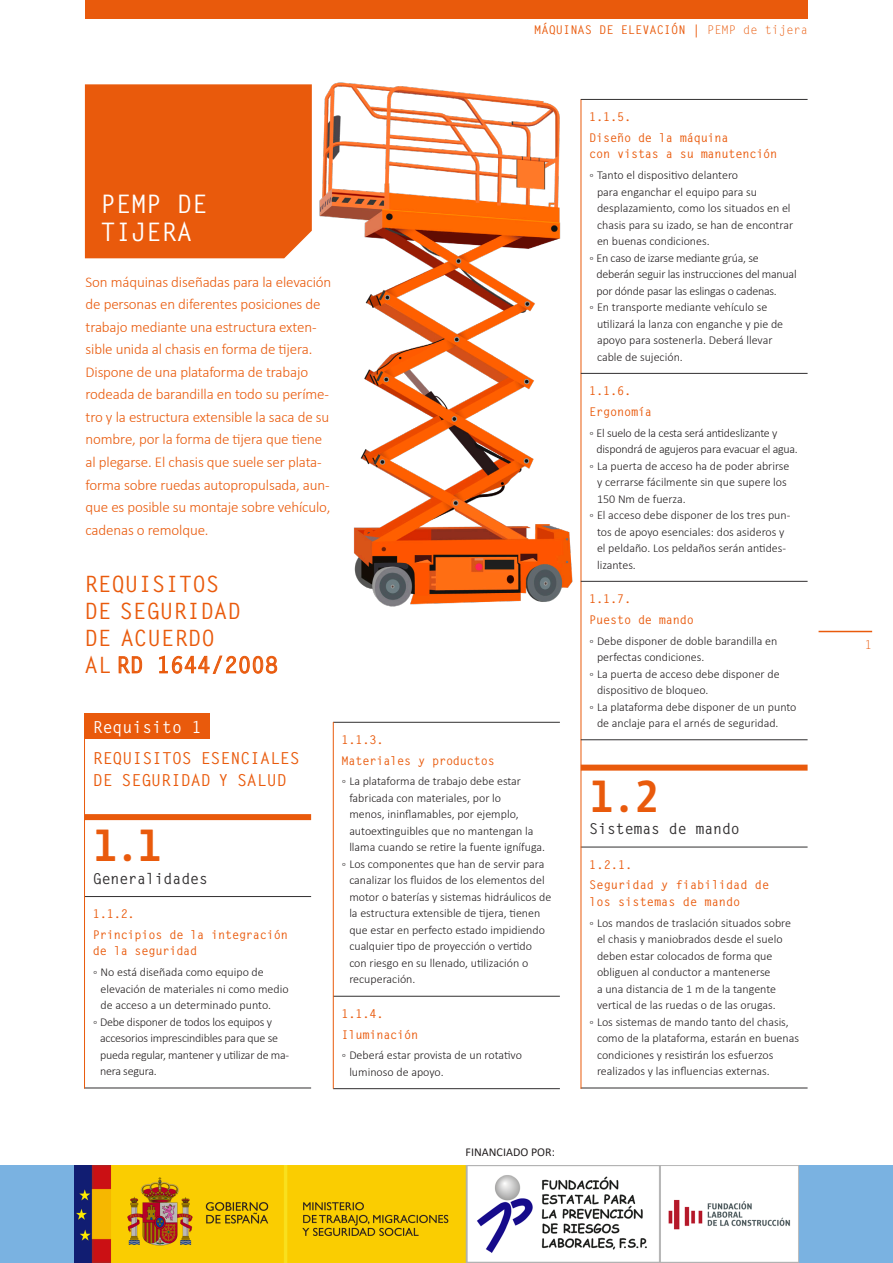
<style>
.page{position:relative;width:893px;height:1263px;background:#fff}
.page>*{position:absolute;margin:0;border:0;box-sizing:border-box;transform-origin:0 0}
.List_Paragraph{font:600 43.5px "Botanika Mono";color:#e95a0c}
.List_Paragraph-2{font:700 25.5px/28.5px "Letter Gothic Std";color:#fff}
.List_Paragraph-3{font:700 22.5px/27px "Letter Gothic Std";color:#e95a0c}
.List_Paragraph-4{font:700 16.5px/22.5px "Letter Gothic Std";color:#e95a0c}
.List_Paragraph-5{font:700 16.5px "Letter Gothic Std";color:#fff}
.t1{font:300 15px/22.5px "Calibri";letter-spacing:-.01em;color:#e95a0c}
.List_Paragraph-6{font:700 15px "Letter Gothic Std";letter-spacing:-.01em;color:#312f30}
.t2{font:300 12px/16.5px "Calibri";color:#231f20}
.t3{font:300 12px/16.5px "Calibri";letter-spacing:-.02em;color:#231f20}
.t4{font:700 12px/16.5px "Letter Gothic Std";letter-spacing:-.02em;color:#e95a0c}
.t5{font:700 12px/16.5px "Letter Gothic Std";color:#e95a0c}
.t6{font:12px "Calibri";color:#231f20}
.t7{font:12px "Letter Gothic Std";color:#e95a0c}
.s1{font-weight:400}
</style>
<div class="page">
<hr style="left:819px;top:631px;width:53px;height:1px;background:#e95a0c">
<div style="left:85px;top:0;width:723px;height:19px;background:#e95a0c"></div>
<div style="left:85px;top:84px;width:224px;height:174px;background:#e95a0c"></div>
<div style="left:84px;top:814px;width:227px;height:6px;background:#e95a0c"></div>
<hr style="left:84px;top:896px;width:227px;height:1px;background:#312f30">
<hr style="left:84px;top:1088px;width:227px;height:1px;background:#312f30">
<hr style="left:333px;top:722px;width:227px;height:1px;background:#312f30">
<hr style="left:333px;top:996px;width:227px;height:1px;background:#312f30">
<hr style="left:333px;top:1088px;width:227px;height:1px;background:#312f30">
<hr style="left:581px;top:847px;width:227px;height:1px;background:#312f30">
<hr style="left:581px;top:1088px;width:227px;height:1px;background:#312f30">
<div style="left:581px;top:765px;width:227px;height:6px;background:#e95a0c"></div>
<div style="left:84px;top:714px;width:125px;height:25px;background:#e95a0c"></div>
<hr style="left:333px;top:722px;width:1px;height:367px;background:#e95a0c">
<hr style="left:581px;top:99px;width:1px;height:990px;background:#e95a0c">
<hr style="left:84px;top:714px;width:1px;height:375px;background:#e95a0c">
<svg style="left:118px;top:656px;width:24px;height:18px"></svg>
<svg style="left:159px;top:655px;width:118px;height:19px"></svg>
<div style="left:0;top:1165px;width:893px;height:98px;background:#7ab2e1"></div>
<img style="left:74px;top:1165px;width:725px;height:98px">
<img style="left:309px;top:82px;width:275px;height:545px">
<hr style="left:581px;top:581px;width:227px;height:1px;background:#312f30">
<hr style="left:581px;top:739px;width:227px;height:1px;background:#312f30">
<hr style="left:581px;top:99px;width:227px;height:1px;background:#312f30">
<hr style="left:581px;top:373px;width:227px;height:1px;background:#312f30">
<p class="t5" style="left:534px;top:22px;width:275px">MÁQUINAS DE ELEVACIÓN <span class="s1">│ PEMP de tijera</span></p>
<p class="List_Paragraph-2" style="left:100px;top:190px;width:109px">PEMP DE<br>TIJERA</p>
<p class="t1" style="left:86px;top:271px;width:247px">Son máquinas diseñadas para la elevación de personas en diferentes posiciones de trabajo mediante una estructura exten&shy;sible unida al chasis en forma de tijera.<br>Dispone de una plataforma de trabajo rodeada de barandilla en todo su períme&shy;tro y la estructura extensible la saca de su nombre, por la forma de tijera que tiene al plegarse. El chasis que suele ser plata&shy;forma sobre ruedas autopropulsada, aun&shy;que es posible su montaje sobre vehículo, cadenas o remolque.</p>
<p class="List_Paragraph-3" style="left:84px;top:571px;width:195px">REQUISITOS<br>DE SEGURIDAD<br>DE ACUERDO<br>AL RD 1644/2008</p>
<p class="List_Paragraph-5" style="left:93px;top:717px;width:110px">Requisito 1</p>
<p class="List_Paragraph-4" style="left:93px;top:747px;width:208px">REQUISITOS ESENCIALES<br>DE SEGURIDAD Y SALUD</p>
<p class="List_Paragraph" style="left:93px;top:819px;width:72px">1.1</p>
<p class="List_Paragraph-6" style="left:93px;top:869px;width:117px">Generalidades</p>
<p class="t4" style="left:93px;top:906px;width:43px">1.1.2.</p>
<p class="t4" style="left:93px;top:926px;width:197px">Principios de la integración de la seguridad</p>
<p class="t2" style="left:101px;top:964px;width:190px;text-indent:-8px">◦ No está diseñada como equipo de elevación de materiales ni como medio de acceso a un determinado punto.</p>
<p class="t3" style="left:100px;top:1013px;width:191px;text-indent:-7px">◦ Debe disponer de todos los equipos y accesorios imprescindibles para que se pueda regular, mantener y utilizar de ma&shy;nera segura.</p>
<p class="t4" style="left:342px;top:731px;width:43px">1.1.3.</p>
<p class="t4" style="left:342px;top:752px;width:155px">Materiales y productos</p>
<p class="t2" style="left:349px;top:773px;width:197px;text-indent:-8px">◦ La plataforma de trabajo debe estar fabricada con materiales, por lo<br>menos, ininflamables, por ejemplo, autoextinguibles que no mantengan la llama cuando se retire la fuente ignífuga.</p>
<p class="t2" style="left:349px;top:856px;width:203px;text-indent:-8px">◦ Los componentes que han de servir para canalizar los fluidos de los elementos del motor o baterías y sistemas hidráulicos de la estructura extensible de tijera, tienen que estar en perfecto estado impidiendo cualquier tipo de proyección o vertido con riesgo en su llenado, utilización o recuperación.</p>
<p class="t4" style="left:342px;top:1005px;width:43px">1.1.4.</p>
<p class="t4" style="left:342px;top:1026px;width:78px">Iluminación</p>
<p class="t2" style="left:349px;top:1047px;width:174px;text-indent:-8px">◦ Deberá estar provista de un rotativo luminoso de apoyo.</p>
<p class="t6" style="left:466px;top:1144px;width:91px">FINANCIADO POR:</p>
<p class="t4" style="left:589px;top:109px;width:43px">1.1.5.</p>
<p class="t4" style="left:589px;top:129px;width:190px">Diseño de la máquina<br>con vistas a su manutención</p>
<p class="t2" style="left:597px;top:167px;width:198px;text-indent:-8px">◦ Tanto el dispositivo delantero<br>para enganchar el equipo para su desplazamiento, como los situados en el chasis para su izado, se han de encontrar en buenas condiciones.</p>
<p class="t3" style="left:597px;top:249px;width:202px;text-indent:-7px">◦ En caso de izarse mediante grúa, se deberán seguir las instrucciones del manual por dónde pasar las eslingas o cadenas.</p>
<p class="t2" style="left:597px;top:299px;width:188px;text-indent:-8px">◦ En transporte mediante vehículo se utilizará la lanza con enganche y pie de apoyo para sostenerla. Deberá llevar cable de sujeción.</p>
<p class="t4" style="left:589px;top:383px;width:43px">1.1.6.</p>
<p class="t4" style="left:589px;top:403px;width:64px">Ergonomía</p>
<p class="t3" style="left:597px;top:424px;width:203px;text-indent:-7px">◦ El suelo de la cesta será antideslizante y dispondrá de agujeros para evacuar el agua.</p>
<p class="t2" style="left:597px;top:457px;width:194px;text-indent:-8px">◦ La puerta de acceso ha de poder abrirse y cerrarse fácilmente sin que supere los<br>150 Nm de fuerza.</p>
<p class="t2" style="left:597px;top:507px;width:195px;text-indent:-8px">◦ El acceso debe disponer de los tres pun&shy;tos de apoyo esenciales: dos asideros y el peldaño. Los peldaños serán antides&shy;lizantes.</p>
<p class="t4" style="left:589px;top:591px;width:43px">1.1.7.</p>
<p class="t4" style="left:589px;top:611px;width:106px">Puesto de mando</p>
<p class="t2" style="left:597px;top:632px;width:182px;text-indent:-8px">◦ Debe disponer de doble barandilla en perfectas condiciones.</p>
<p class="t2" style="left:597px;top:665px;width:184px;text-indent:-8px">◦ La puerta de acceso debe disponer de dispositivo de bloqueo.</p>
<p class="t2" style="left:597px;top:698px;width:201px;text-indent:-8px">◦ La plataforma debe disponer de un punto de anclaje para el arnés de seguridad.</p>
<p class="List_Paragraph" style="left:589px;top:770px;width:72px">1.2</p>
<p class="List_Paragraph-6" style="left:589px;top:820px;width:152px">Sistemas de mando</p>
<p class="t4" style="left:589px;top:856px;width:45px">1.2.1.</p>
<p class="t5" style="left:589px;top:877px;width:182px">Seguridad y fiabilidad de los sistemas de mando</p>
<p class="t2" style="left:597px;top:914px;width:196px;text-indent:-8px">◦ Los mandos de traslación situados sobre el chasis y maniobrados desde el suelo deben estar colocados de forma que obliguen al conductor a mantenerse<br>a una distancia de 1 m de la tangente vertical de las ruedas o de las orugas.</p>
<p class="t2" style="left:597px;top:1013px;width:204px;text-indent:-8px">◦ Los sistemas de mando tanto del chasis, como de la plataforma, estarán en buenas condiciones y resistirán los esfuerzos realizados y las influencias externas.</p>
<p class="t7" style="left:865px;top:638px;width:9px">1</p>
</div>
